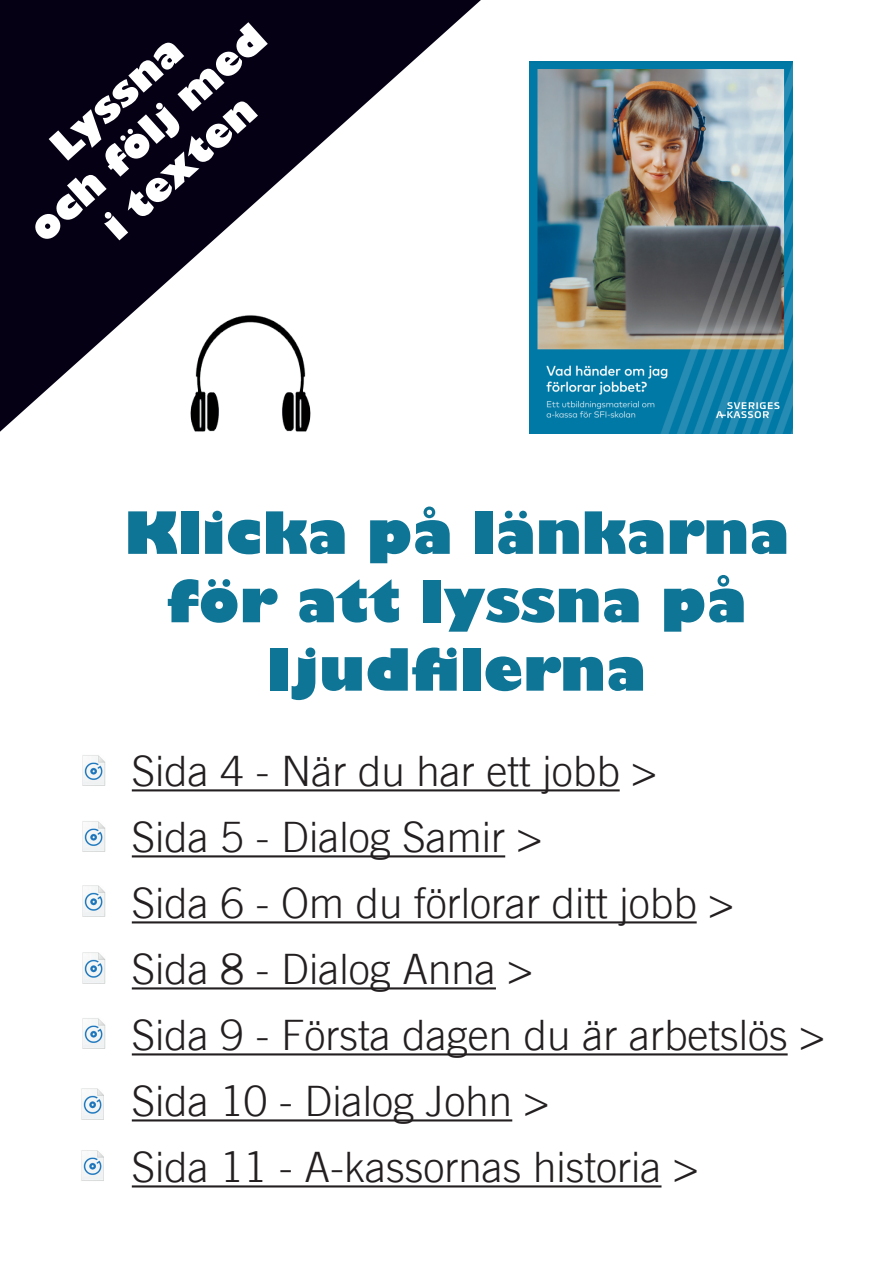
<style>
.page{position:relative;width:893px;height:1263px;background:#fff}
.page>*{position:absolute;margin:0;border:0;box-sizing:border-box;transform-origin:0 0}
.t1{font:800 57px/68.4px "Gill Sans";color:#0f7596;text-align:center}
.t2{font:300 42px/66px "Trade Gothic LT";color:#231f20}
.t3{font:800 39px/46.8px "Gill Sans";color:#fff;text-align:center}
</style>
<div class="page">
<hr style="left:132px;top:789px;width:488px;height:2px;background:#231f20">
<hr style="left:132px;top:855px;width:373px;height:2px;background:#231f20">
<hr style="left:132px;top:921px;width:565px;height:2px;background:#231f20">
<hr style="left:132px;top:987px;width:364px;height:2px;background:#231f20">
<hr style="left:132px;top:1053px;width:656px;height:2px;background:#231f20">
<hr style="left:132px;top:1119px;width:380px;height:2px;background:#231f20">
<hr style="left:132px;top:1185px;width:529px;height:2px;background:#231f20">
<img style="left:82px;top:755px;width:23px;height:31px">
<img style="left:82px;top:821px;width:23px;height:30px">
<img style="left:82px;top:885px;width:23px;height:31px">
<img style="left:82px;top:952px;width:23px;height:31px">
<img style="left:82px;top:1018px;width:23px;height:31px">
<img style="left:81px;top:1088px;width:23px;height:31px">
<img style="left:81px;top:1150px;width:23px;height:31px">
<svg style="left:0;top:0;width:481px;height:432px;fill:#060015"></svg>
<img style="left:180px;top:303px;width:140px;height:129px">
<img style="left:530px;top:62px;width:262px;height:371px">
<p class="t3" style="left:-10px;top:184px;width:303px;rotate:-42deg">Lyssna<br>och följ med i texten</p>
<h1 class="t1" style="left:124px;top:503px;width:667px">Klicka på länkarna för att lyssna på ljudfilerna</h1>
<p class="t2" style="left:132px;top:738px;width:694px">Sida 4 - När du har ett jobb &gt;<br>Sida 5 - Dialog Samir &gt;<br>Sida 6 - Om du förlorar ditt jobb &gt;<br>Sida 8 - Dialog Anna &gt;<br>Sida 9 - Första dagen du är arbetslös &gt;<br>Sida 10 - Dialog John &gt;<br>Sida 11 - A-kassornas historia &gt;</p>
</div>
